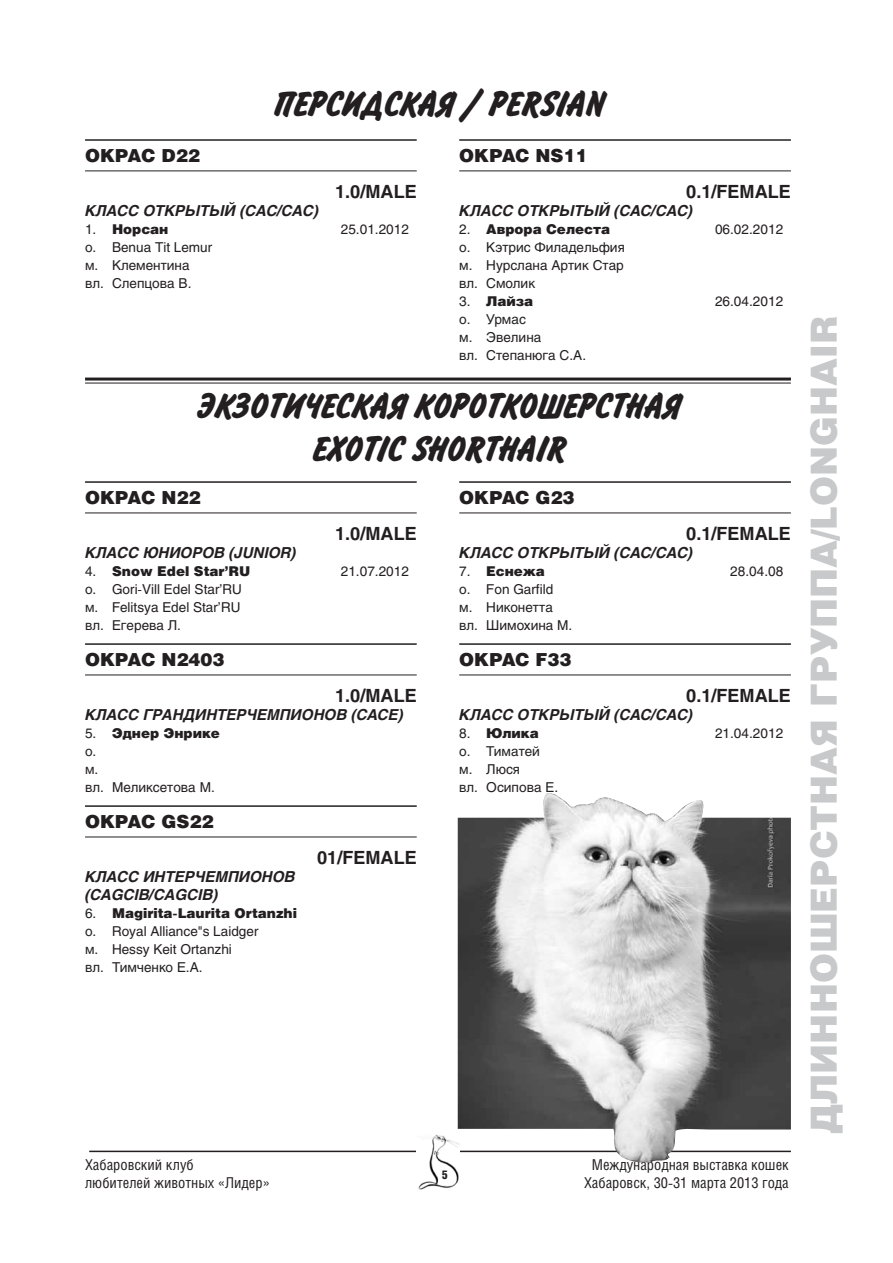
<style>
.page{position:relative;width:893px;height:1263px;background:#fff}
.page>*{position:absolute;margin:0;border:0;box-sizing:border-box;transform-origin:0 0}
.t1{font:700 36px/43.2px "Inform C";color:#231f20}
.t2{font:900 36px "Helios";color:#c7c9cb}
.t3{font:700 18px "Helios";color:#231f20}
.t4{font:900 18px "Helios";color:#231f20}
.t5{font:italic 700 15px/18px "Helios";color:#231f20}
.t6{font:15px/18px "Helios Cond";color:#231f20;text-align:center}
.t7{font:13.5px/18px "Helios";color:#231f20}
.t8{font:900 13.5px "Helios";color:#231f20}
.t9{font:900 12px "Helios Cond";color:#221e1f}
.s1{font-weight:400}
.s2{font-weight:900}
</style>
<div class="page">
<hr style="left:89px;top:1151px;width:702px;height:1px;background:#231f20">
<img style="left:417px;top:1134px;width:42px;height:56px">
<hr style="left:85px;top:139px;width:332px;height:2px;background:#231f20">
<hr style="left:85px;top:171px;width:332px;height:1px;background:#231f20">
<hr style="left:459px;top:139px;width:332px;height:2px;background:#231f20">
<hr style="left:459px;top:171px;width:332px;height:1px;background:#231f20">
<hr style="left:85px;top:481px;width:332px;height:2px;background:#231f20">
<hr style="left:85px;top:513px;width:332px;height:1px;background:#231f20">
<hr style="left:85px;top:643px;width:332px;height:2px;background:#231f20">
<hr style="left:85px;top:675px;width:332px;height:1px;background:#231f20">
<hr style="left:85px;top:805px;width:332px;height:2px;background:#231f20">
<hr style="left:85px;top:837px;width:332px;height:1px;background:#231f20">
<hr style="left:459px;top:481px;width:332px;height:2px;background:#231f20">
<hr style="left:459px;top:513px;width:332px;height:1px;background:#231f20">
<hr style="left:459px;top:643px;width:332px;height:2px;background:#231f20">
<hr style="left:459px;top:675px;width:332px;height:1px;background:#231f20">
<hr style="left:85px;top:378px;width:706px;height:3px;background:#231f20">
<hr style="left:85px;top:383px;width:706px;height:1px;background:#231f20">
<img style="left:458px;top:793px;width:333px;height:370px">
<h2 class="t4" style="left:85px;top:144px;width:116px">окрас d22</h2>
<h1 class="t1" style="left:273px;top:83px;width:332px">ПЕРСИДСКАЯ / PERSIAN</h1>
<h2 class="t4" style="left:459px;top:144px;width:130px">окрас ns11</h2>
<h2 class="t3" style="left:335px;top:181px;width:44px">1.0/MALE</h2>
<p class="t5" style="left:85px;top:202px;width:235px">КЛАСС ОТКРЫТЫЙ (CAC/CAC)</p>
<p class="t8" style="left:85px;top:221px;width:85px"><span class="s1">1.</span> Норсан</p>
<p class="t7" style="left:341px;top:220px;width:70px">25.01.2012</p>
<p class="t7" style="left:85px;top:238px;width:129px">о. Benua Tit Lemur м. Клементина<br>вл. Слепцова В.</p>
<h2 class="t3" style="left:686px;top:181px;width:44px">0.1/FEMALE</h2>
<p class="t5" style="left:459px;top:202px;width:235px">КЛАСС ОТКРЫТЫЙ (CAC/CAC)</p>
<p class="t8" style="left:459px;top:221px;width:152px"><span class="s1">2.</span> Аврора Селеста</p>
<p class="t7" style="left:715px;top:220px;width:70px">06.02.2012</p>
<p class="t7" style="left:459px;top:238px;width:167px;text-align:justify">о. Кэтрис Филадельфия м. Нурслана Артик Стар вл. Смолик</p>
<p class="t8" style="left:459px;top:293px;width:75px"><span class="s1">3.</span> Лайза</p>
<p class="t7" style="left:715px;top:292px;width:70px">26.04.2012</p>
<p class="t7" style="left:459px;top:310px;width:128px">о. Урмас<br>м. Эвелина<br>вл. Степанюга С.А.</p>
<h1 class="t1" style="left:312px;top:385px;width:370px;text-indent:-115px">ЭКЗОТИЧЕСКАЯ КОРОТКОШЕРСТНАЯ<br>EXOTIC SHORTHAIR</h1>
<h2 class="t4" style="left:85px;top:486px;width:117px">Окрас n22</h2>
<h2 class="t3" style="left:335px;top:523px;width:44px">1.0/MALE</h2>
<p class="t5" style="left:85px;top:544px;width:213px">КЛАСС ЮНИОРОВ (JUNIOR)</p>
<p class="t8" style="left:85px;top:563px;width:167px"><span class="s1">4.</span> Snow Edel Star’RU</p>
<p class="t7" style="left:341px;top:562px;width:70px">21.07.2012</p>
<p class="t7" style="left:85px;top:580px;width:158px;text-align:justify">о. Gori-Vill Edel Star’RU м. Felitsya Edel Star’RU вл. Егерева Л.</p>
<h2 class="t4" style="left:85px;top:648px;width:141px">Окрас n2403</h2>
<h2 class="t3" style="left:335px;top:685px;width:44px">1.0/MALE</h2>
<p class="t5" style="left:85px;top:706px;width:320px">КЛАСС ГРАНДИНТЕРЧЕМПИОНОВ (CACE)</p>
<p class="t7" style="left:85px;top:724px;width:136px">5. <span class="s2">Эднер Энрике </span>о.<br>м.<br>вл. Меликсетова М.</p>
<h2 class="t4" style="left:85px;top:810px;width:130px">Окрас gs22</h2>
<h2 class="t3" style="left:317px;top:847px;width:39px">01/FEMALE</h2>
<p class="t5" style="left:85px;top:868px;width:212px">КЛАСС ИНТЕРЧЕМПИОНОВ (CAGCIB/CAGCIB)</p>
<p class="t7" style="left:85px;top:904px;width:214px">6. <span class="s2">Magirita-Laurita Ortanzhi </span>о. Royal Alliance"s Laidger<br>м. Hessy Keit Ortanzhi<br>вл. Тимченко Е.А.</p>
<h2 class="t4" style="left:459px;top:486px;width:117px">Окрас g 23</h2>
<h2 class="t3" style="left:686px;top:523px;width:44px">0.1/FEMALE</h2>
<p class="t5" style="left:459px;top:544px;width:235px">КЛАСС ОТКРЫТЫЙ (CAC/CAC)</p>
<p class="t8" style="left:459px;top:563px;width:87px"><span class="s1">7.</span> Еснежа</p>
<p class="t7" style="left:730px;top:562px;width:55px">28.04.08</p>
<p class="t7" style="left:459px;top:580px;width:115px">о. Fon Garfild<br>м. Никонетта вл. Шимохина М.</p>
<h2 class="t4" style="left:459px;top:648px;width:114px">Окрас f33</h2>
<h2 class="t3" style="left:686px;top:685px;width:44px">0.1/FEMALE</h2>
<p class="t5" style="left:459px;top:706px;width:235px">КЛАСС ОТКРЫТЫЙ (CAC/CAC)</p>
<p class="t8" style="left:459px;top:725px;width:81px"><span class="s1">8.</span> Юлика</p>
<p class="t7" style="left:715px;top:724px;width:70px">21.04.2012</p>
<p class="t7" style="left:459px;top:742px;width:100px">о. Тиматей<br>м. Люся<br>вл. Осипова Е.</p>
<p class="t6" style="left:85px;top:1155px;width:186px;text-align:left">Хабаровский клуб<br>любителей животных «Лидер»</p>
<p class="t9" style="left:442px;top:1168px;width:8px">5</p>
<p class="t6" style="left:584px;top:1155px;width:206px">Международная выставка кошек<br>Хабаровск, 30-31 марта 2013 года</p>
<h1 class="t2" style="left:801px;top:1134px;width:819px;rotate:-90deg">ДЛИННОШЕРСТНАЯ ГРУППА/LONGHAIR</h1>
</div>
